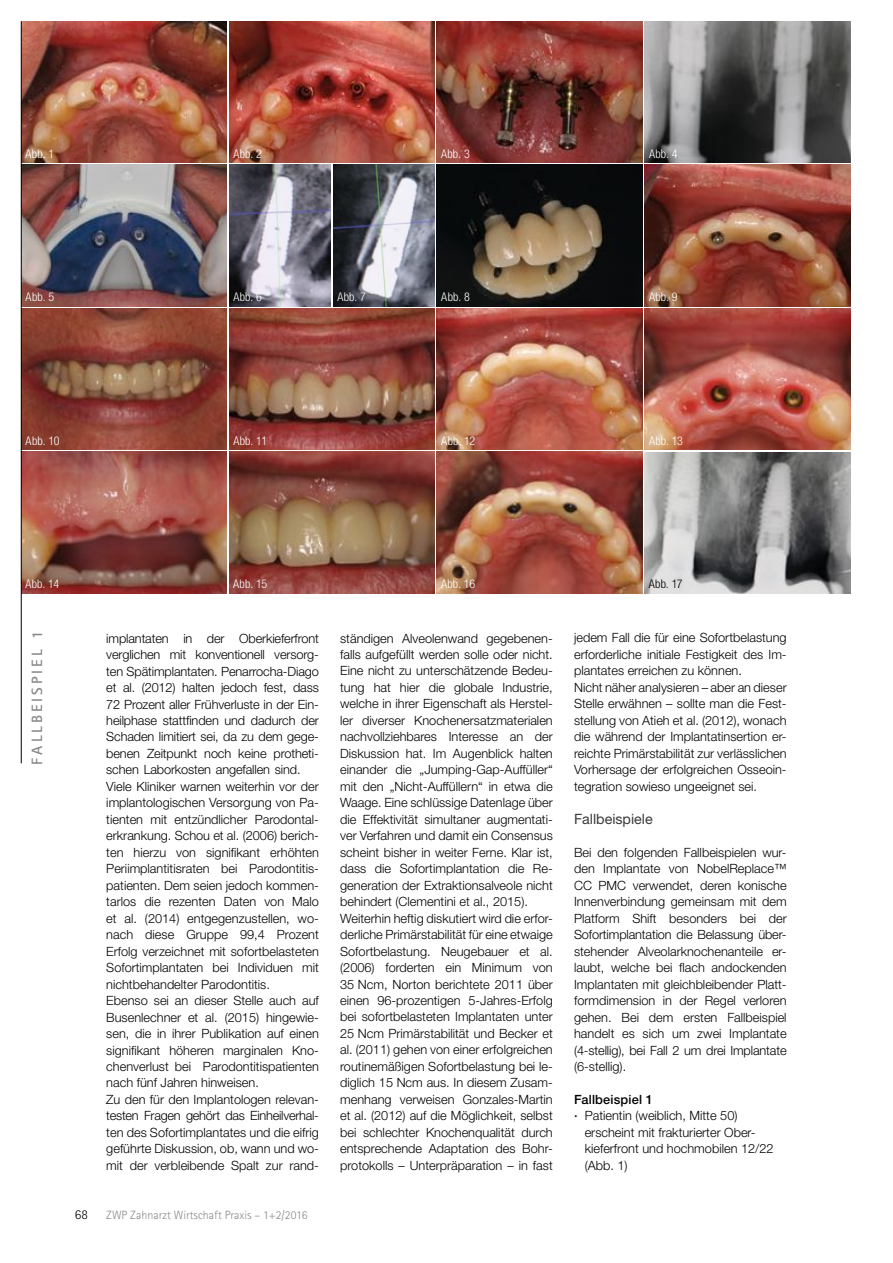
<style>
.page{position:relative;width:893px;height:1263px;background:#fff}
.page>*{position:absolute;margin:0;border:0;box-sizing:border-box;transform-origin:0 0}
.t1{font:700 15px "Rotis Sans Serif";letter-spacing:.2em;color:#868786}
.t2{font:14.25px "Helvetica Neue";color:#3a3a39}
.t3{font:300 13.5px "Rotis Sans Serif";color:#000}
.t4{font:300 12.75px/16.5px "Helvetica Neue";color:#000}
.t5{font:500 12.75px "Helvetica Neue";letter-spacing:.015em;color:#000}
.t6{font:300 condensed 12px "Helvetica Neue";letter-spacing:.01em;color:#fff}
.t7{font:300 12px "Rotis Sans Serif";color:#868786}
.t8{font:300 condensed 12px "Helvetica Neue";color:#000}
.s1{font-weight:500}
</style>
<div class="page">
<img style="left:22px;top:21px;width:205px;height:142px">
<img style="left:229px;top:21px;width:206px;height:142px">
<img style="left:437px;top:21px;width:206px;height:142px">
<img style="left:645px;top:21px;width:205px;height:142px">
<img style="left:22px;top:165px;width:205px;height:141px">
<img style="left:229px;top:165px;width:102px;height:141px">
<img style="left:333px;top:165px;width:102px;height:141px">
<img style="left:437px;top:165px;width:206px;height:141px">
<img style="left:645px;top:165px;width:205px;height:141px">
<img style="left:22px;top:308px;width:205px;height:142px">
<img style="left:229px;top:308px;width:206px;height:142px">
<img style="left:437px;top:308px;width:206px;height:142px">
<img style="left:645px;top:308px;width:205px;height:142px">
<img style="left:22px;top:452px;width:205px;height:141px">
<img style="left:229px;top:452px;width:206px;height:141px">
<img style="left:437px;top:452px;width:206px;height:141px">
<img style="left:645px;top:452px;width:205px;height:141px">
<hr style="left:21px;top:21px;width:1px;height:742px;background:#000">
<p class="t6" style="left:26px;top:147px;width:30px">Abb. 1</p>
<p class="t6" style="left:233px;top:147px;width:30px">Abb. 2</p>
<p class="t6" style="left:441px;top:147px;width:30px">Abb. 3</p>
<p class="t6" style="left:649px;top:147px;width:30px">Abb. 4</p>
<p class="t6" style="left:26px;top:290px;width:30px">Abb. 5</p>
<p class="t6" style="left:233px;top:290px;width:30px">Abb. 6</p>
<p class="t6" style="left:337px;top:290px;width:30px">Abb. 7</p>
<p class="t6" style="left:441px;top:290px;width:30px">Abb. 8</p>
<p class="t6" style="left:649px;top:290px;width:30px">Abb. 9</p>
<p class="t6" style="left:26px;top:434px;width:36px">Abb. 10</p>
<p class="t6" style="left:233px;top:434px;width:35px">Abb. 11</p>
<p class="t6" style="left:441px;top:434px;width:35px">Abb. 12</p>
<p class="t6" style="left:649px;top:434px;width:35px">Abb. 13</p>
<p class="t6" style="left:25px;top:577px;width:35px">Abb. 14</p>
<p class="t6" style="left:233px;top:577px;width:35px">Abb. 15</p>
<p class="t6" style="left:441px;top:577px;width:36px">Abb. 16</p>
<p class="t8" style="left:649px;top:577px;width:35px">Abb. 17</p>
<p class="t1" style="left:28px;top:764px;width:135px;rotate:-90deg">FALLBEISPIEL 1</p>
<p class="t4" style="left:106px;top:629px;width:214px">implantaten in der Oberkieferfront verglichen mit konventionell versorg&shy;ten Spätimplantaten. Penarrocha-Diago et al. (2012) halten jedoch fest, dass 72 Prozent aller Frühverluste in der Ein&shy;heilphase stattfinden und dadurch der Schaden limitiert sei, da zu dem gege&shy;benen Zeitpunkt noch keine protheti&shy;schen Laborkosten angefallen sind.<br>Viele Kliniker warnen weiterhin vor der implantologischen Versorgung von Pa&shy;tienten mit entzündlicher Parodontal&shy;erkrankung. Schou et al. (2006) berich&shy;ten hierzu von signifikant erhöhten Periimplantitisraten bei Parodontitis&shy;patienten. Dem seien jedoch kommen&shy;tarlos die rezenten Daten von Malo et al. (2014) entgegenzustellen, wo&shy;nach diese Gruppe 99,4 Prozent Erfolg verzeichnet mit sofortbelasteten Sofortimplantaten bei Individuen mit nichtbehandelter Parodontitis.<br>Ebenso sei an dieser Stelle auch auf Busenlechner et al. (2015) hingewie&shy;sen, die in ihrer Publikation auf einen signifikant höheren marginalen Kno&shy;chenverlust bei Parodontitispatienten nach fünf Jahren hinweisen.<br>Zu den für den Implantologen relevan&shy;testen Fragen gehört das Einheilverhal&shy;ten des Sofortimplantates und die eifrig geführte Diskussion, ob, wann und wo&shy;mit der verbleibende Spalt zur rand-</p>
<p class="t4" style="left:340px;top:629px;width:214px">ständigen Alveolenwand gegebenen&shy;falls aufgefüllt werden solle oder nicht.<br>Eine nicht zu unterschätzende Bedeu&shy;tung hat hier die globale Industrie, welche in ihrer Eigenschaft als Herstel&shy;ler diverser Knochenersatzmaterialen nachvollziehbares Interesse an der Diskussion hat. Im Augenblick halten einander die „Jumping-Gap-Auffüller“ mit den „Nicht-Auffüllern“ in etwa die Waage. Eine schlüssige Datenlage über die Effektivität simultaner augmentati&shy;ver Verfahren und damit ein Consensus scheint bisher in weiter Ferne. Klar ist, dass die Sofortimplantation die Re&shy;generation der Extraktionsalveole nicht behindert (Clementini et al., 2015).<br>Weiterhin heftig diskutiert wird die erfor&shy;derliche Primärstabilität für eine etwaige Sofortbelastung. Neugebauer et al. (2006) forderten ein Minimum von 35 Ncm, Norton berichtete 2011 über einen 96-prozentigen 5-Jahres-Erfolg bei sofortbelasteten Implantaten unter 25 Ncm Primärstabilität und Becker et al. (2011) gehen von einer erfolgreichen routinemäßigen Sofortbelastung bei le&shy;diglich 15 Ncm aus. In diesem Zusam&shy;menhang verweisen Gonzales-Martin et al. (2012) auf die Möglichkeit, selbst bei schlechter Knochenqualität durch entsprechende Adaptation des Bohr&shy;protokolls – Unterpräparation – in fast</p>
<p class="t4" style="left:574px;top:629px;width:214px">jedem Fall die für eine Sofortbelastung erforderliche initiale Festigkeit des Im&shy;plantates erreichen zu können.<br>Nicht näher analysieren – aber an dieser Stelle erwähnen – sollte man die Fest&shy;stellung von Atieh et al. (2012), wonach die während der Implantatinsertion er&shy;reichte Primärstabilität zur verlässlichen Vorhersage der erfolgreichen Osseoin&shy;tegration sowieso ungeeignet sei.</p>
<p class="t2" style="left:574px;top:810px;width:80px">Fallbeispiele</p>
<p class="t4" style="left:574px;top:844px;width:214px;text-align:justify">Bei den folgenden Fallbeispielen wur&shy;den Implantate von NobelReplace™ CC PMC verwendet, deren konische Innenverbindung gemeinsam mit dem Platform Shift besonders bei der Sofortimplantation die Belassung über&shy;stehender Alveolarknochenanteile er&shy;laubt, welche bei flach andockenden Implantaten mit gleichbleibender Platt&shy;formdimension in der Regel verloren gehen. Bei dem ersten Fallbeispiel handelt es sich um zwei Implantate (4-stellig), bei Fall 2 um drei Implantate (6-stellig).</p>
<p class="t5" style="left:574px;top:1092px;width:80px">Fallbeispiel 1</p>
<p class="t4" style="left:574px;top:1107px;width:165px"><span class="s1">·</span> Patientin (weiblich, Mitte 50)</p>
<p class="t4" style="left:585px;top:1124px;width:172px">erscheint mit frakturierter Ober-</p>
<p class="t4" style="left:585px;top:1140px;width:190px">kieferfront und hochmobilen 12/22</p>
<p class="t4" style="left:585px;top:1157px;width:44px">(Abb. 1)</p>
<p class="t3" style="left:75px;top:1207px;width:14px">68</p>
<p class="t7" style="left:106px;top:1208px;width:203px">ZWP Zahnarzt Wirtschaft Praxis – 1+2/2016</p>
</div>
